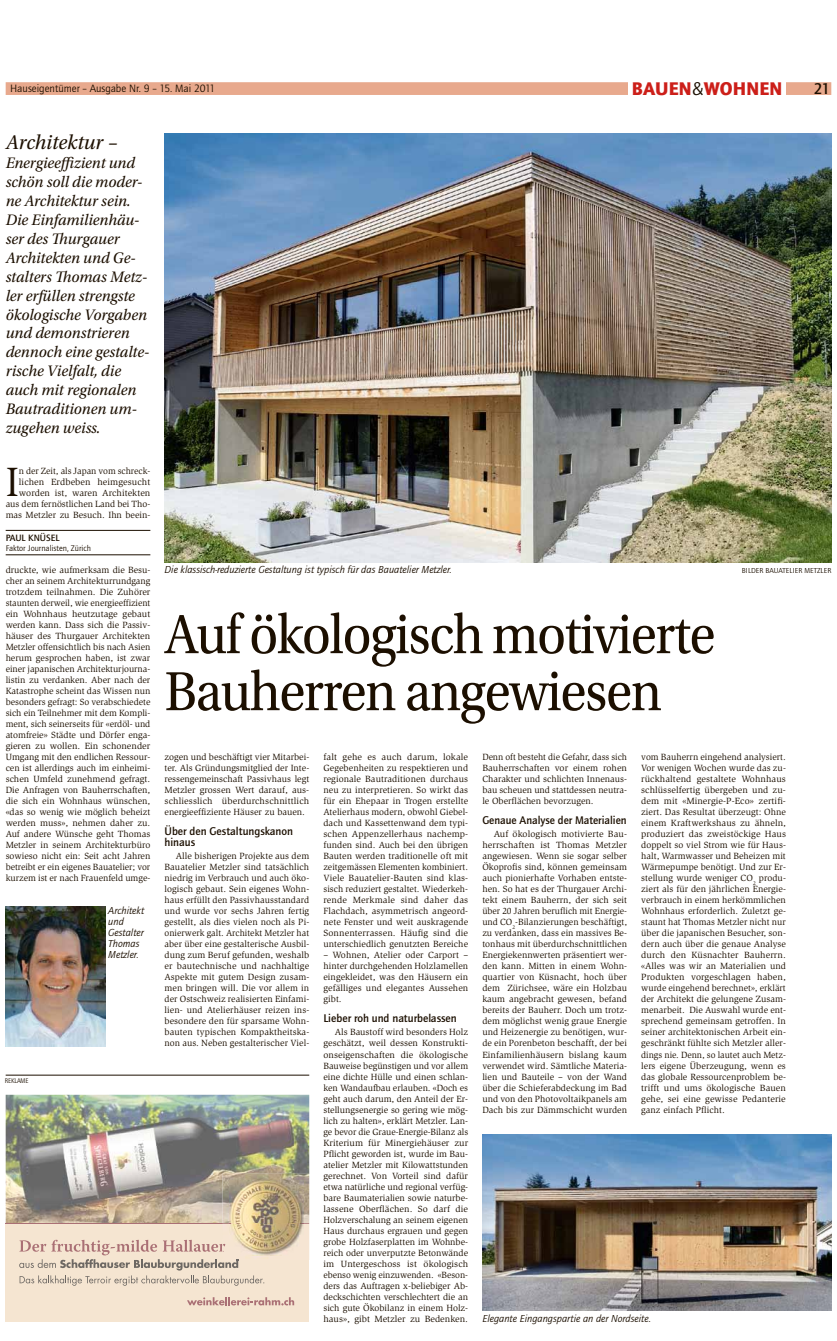
<style>
.page{position:relative;width:837px;height:1341px;background:#fff}
.page>*{position:absolute;margin:0;border:0;box-sizing:border-box;transform-origin:0 0}
.t1{font:58px/57px "Utopia Std";letter-spacing:-.025em;color:#1c0f00;scale:.92 1}
.t2{font:42.1px "Slimbach Std";color:#1c0f00}
.t3{font:italic 21px "Utopia Std";color:#1c0f00}
.t4{font:900 19px "Quay Sans ITC Std";letter-spacing:.01em;color:#cc1f19}
.t5{font:italic 16px/19px "Utopia Std";color:#1c0f00}
.t6{font:500 16px "Quay Sans ITC Std";color:#1c0f00}
.t7{font:500 11.5px/11px "Quay Sans ITC Std";color:#1c0f00}
.t8{font:11px "Quay Sans ITC Std";color:#1c0f00}
.t9{font:italic 10.5px/11px "Quay Sans ITC Std";color:#1c0f00}
.t10{font:500 9.5px "Quay Sans ITC Std";letter-spacing:.005em;color:#1c0f00}
.t11{font:9.2px/11px "Slimbach Std";letter-spacing:.005em;color:#1c0f00;text-align:justify}
.t12{font:8.5px "Quay Sans ITC Std";color:#1c0f00}
.t13{font:7.5px "Quay Sans ITC Std";letter-spacing:.075em;color:#1c0f00}
.t14{font:7px "Quay Sans ITC Std";letter-spacing:-.025em;color:#1c0f00;scale:.92 1}
.s1{font-weight:400;color:#1c0f00}
</style>
<div class="page">
<div style="left:6px;top:82px;width:825px;height:13px;background:#e8a98d"></div>
<div style="left:628px;top:81px;width:157px;height:21px;background:#fff"></div>
<img style="left:164px;top:133px;width:667px;height:429px">
<img style="left:482px;top:1134px;width:349px;height:176px">
<img style="left:6px;top:906px;width:100px;height:140px">
<hr style="left:6px;top:1075px;width:303px;height:1px;background:#1c0f00">
<hr style="left:6px;top:530px;width:144px;height:1px;background:#1c0f00">
<hr style="left:6px;top:555px;width:144px;height:1px;background:#1c0f00">
<img style="left:6px;top:1095px;width:303px;height:128px">
<div style="left:6px;top:1223px;width:303px;height:98px;background:#f5e5d1"></div>
<svg style="left:187px;top:1297px;width:107px;height:8px"></svg>
<hr style="left:6px;top:1223px;width:303px;height:1px;background:#aa7075">
<img style="left:222px;top:1173px;width:87px;height:53px">
<svg style="left:19px;top:1240px;width:245px;height:46px"></svg>
<img style="left:222px;top:1223px;width:87px;height:1px">
<img style="left:230px;top:1180px;width:74px;height:76px">
<img style="left:230px;top:1223px;width:74px;height:1px">
<p class="t8" style="left:10px;top:82px;width:207px">Hauseigentümer – Ausgabe Nr. 9 – 15. Mai 2011</p>
<h3 class="t4" style="left:631px;top:77px;width:152px">BAUEN<span class="s1">&amp;</span>WOHNEN</h3>
<h3 class="t6" style="left:813px;top:79px;width:18px">21</h3>
<h3 class="t3" style="left:6px;top:130px;width:113px">Architektur –</h3>
<p class="t5" style="left:6px;top:153px;width:145px">Energieeffizient und schön soll die moder&shy;ne Architektur sein.<br>Die Einfamilienhäu&shy;ser des Thurgauer<br>Architekten und Ge&shy;stalters Thomas Metz&shy;ler erfüllen strengste ökologische Vorgaben und demonstrieren dennoch eine gestalte&shy;rische Vielfalt, die auch mit regionalen<br>Bautraditionen um&shy;zugehen weiss.</p>
<h2 class="t2" style="left:6px;top:458px;width:15px">I</h2>
<p class="t11" style="left:6px;top:466px;width:146px;text-align:right">n der Zeit, als Japan vom schreck&shy;lichen Erdbeben heimgesucht worden ist, waren Architekten aus dem fernöstlichen Land bei Tho&shy;mas Metzler zu Besuch. Ihn beein-</p>
<p class="t10" style="left:6px;top:532px;width:54px">PaUL Knüsel</p>
<p class="t12" style="left:6px;top:543px;width:87px">Faktor Journalisten, Zürich</p>
<p class="t11" style="left:6px;top:565px;width:146px">druckte, wie aufmerksam die Besu&shy;cher an seinem Architekturrundgang trotzdem teilnahmen. Die Zuhörer staunten derweil, wie energieeffizient ein Wohnhaus heutzutage gebaut werden kann. Dass sich die Passiv&shy;häuser des Thurgauer Architekten Metzler offensichtlich bis nach Asien herum gesprochen haben, ist zwar einer japanischen Architekturjourna&shy;listin zu verdanken. Aber nach der Katastrophe scheint das Wissen nun besonders gefragt: So verabschiedete sich ein Teilnehmer mit dem Kompli&shy;ment, sich seinerseits für «erdöl- und atomfreie» Städte und Dörfer enga&shy;gieren zu wollen. Ein schonender Umgang mit den endlichen Ressour&shy;cen ist allerdings auch im einheimi&shy;schen Umfeld zunehmend gefragt.<br>Die Anfragen von Bauherrschaften, die sich ein Wohnhaus wünschen, «das so wenig wie möglich beheizt werden muss», nehmen daher zu.<br>Auf andere Wünsche geht Thomas Metzler in seinem Architekturbüro sowieso nicht ein: Seit acht Jahren betreibt er ein eigenes Bauatelier; vor kurzem ist er nach Frauenfeld umge-</p>
<p class="t14" style="left:5px;top:1076px;width:27px">REKLAME</p>
<p class="t9" style="left:108px;top:905px;width:37px">Architekt und<br>Gestalter<br>Thomas<br>Metzler.</p>
<p class="t9" style="left:164px;top:564px;width:289px">Die klassisch-reduzierte Gestaltung ist typisch für das Bauatelier Metzler.</p>
<p class="t13" style="left:741px;top:566px;width:80px">Bilder Bauatelier Metzler</p>
<h1 class="t1" style="left:164px;top:607px;width:600px">Auf ökologisch motivierte<br>Bauherren angewiesen</h1>
<p class="t11" style="left:164px;top:752px;width:146px">zogen und beschäftigt vier Mitarbei&shy;ter. Als Gründungsmitglied der Inte&shy;ressengemeinschaft Passivhaus legt Metzler grossen Wert darauf, aus&shy;schliesslich überdurchschnittlich energieeffiziente Häuser zu bauen.</p>
<p class="t7" style="left:164px;top:825px;width:130px">Über den Gestaltungskanon hinaus</p>
<p class="t11" style="left:164px;top:851px;width:146px;text-indent:11px">Alle bisherigen Projekte aus dem Bauatelier Metzler sind tatsächlich niedrig im Verbrauch und auch öko&shy;logisch gebaut. Sein eigenes Wohn&shy;haus erfüllt den Passivhausstandard und wurde vor sechs Jahren fertig gestellt, als dies vielen noch als Pi&shy;onierwerk galt. Architekt Metzler hat aber über eine gestalterische Ausbil&shy;dung zum Beruf gefunden, weshalb er bautechnische und nachhaltige Aspekte mit gutem Design zusam&shy;men bringen will. Die vor allem in der Ostschweiz realisierten Einfami&shy;lien- und Atelierhäuser reizen ins&shy;besondere den für sparsame Wohn&shy;bauten typischen Kompaktheitska&shy;non aus. Neben gestalterischer Viel-</p>
<p class="t11" style="left:323px;top:752px;width:146px">falt gehe es auch darum, lokale Gegebenheiten zu respektieren und regionale Bautraditionen durchaus neu zu interpretieren. So wirkt das für ein Ehepaar in Trogen erstellte Atelierhaus modern, obwohl Giebel&shy;dach und Kassettenwand dem typi&shy;schen Appenzellerhaus nachemp&shy;funden sind. Auch bei den übrigen Bauten werden traditionelle oft mit zeitgemässen Elementen kombiniert.<br>Viele Bauatelier-Bauten sind klas&shy;sisch reduziert gestaltet. Wiederkeh&shy;rende Merkmale sind daher das Flachdach, asymmetrisch angeord&shy;nete Fenster und weit auskragende Sonnenterrassen. Häufig sind die unterschiedlich genutzten Bereiche</p>
<p class="t11" style="left:323px;top:950px;width:146px">– Wohnen, Atelier oder Carport – hinter durchgehenden Holzlamellen eingekleidet, was den Häusern ein gefälliges und elegantes Aussehen gibt.</p>
<p class="t7" style="left:323px;top:1012px;width:135px">Lieber roh und naturbelassen</p>
<p class="t11" style="left:323px;top:1027px;width:146px;text-indent:11px">Als Baustoff wird besonders Holz geschätzt, weil dessen Konstrukti&shy;onseigenschaften die ökologische Bauweise begünstigen und vor allem eine dichte Hülle und einen schlan&shy;ken Wandaufbau erlauben. «Doch es geht auch darum, den Anteil der Er&shy;stellungsenergie so gering wie mög&shy;lich zu halten», erklärt Metzler. Lan&shy;ge bevor die Graue-Energie-Bilanz als Kriterium für Minergiehäuser zur Pflicht geworden ist, wurde im Bau&shy;atelier Metzler mit Kilowattstunden gerechnet. Von Vorteil sind dafür etwa natürliche und regional verfüg&shy;bare Baumaterialien sowie naturbe&shy;lassene Oberflächen. So darf die Holzverschalung an seinem eigenen Haus durchaus ergrauen und gegen grobe Holzfaserplatten im Wohnbe&shy;reich oder unverputzte Betonwände im Untergeschoss ist ökologisch ebenso wenig einzuwenden. «Beson&shy;ders das Auftragen x-beliebiger Ab&shy;deckschichten verschlechtert die an sich gute Ökobilanz in einem Holz&shy;haus», gibt Metzler zu Bedenken.</p>
<p class="t11" style="left:482px;top:752px;width:146px">Denn oft besteht die Gefahr, dass sich Bauherrschaften vor einem rohen Charakter und schlichten Innenaus&shy;bau scheuen und stattdessen neutra&shy;le Oberflächen bevorzugen.</p>
<p class="t7" style="left:482px;top:814px;width:146px">Genaue Analyse der Materialien</p>
<p class="t11" style="left:482px;top:829px;width:146px;text-indent:11px">Auf ökologisch motivierte Bau&shy;herrschaften ist Thomas Metzler angewiesen. Wenn sie sogar selber Ökoprofis sind, können gemeinsam auch pionierhafte Vorhaben entste&shy;hen. So hat es der Thurgauer Archi&shy;tekt einem Bauherrn, der sich seit über 20 Jahren beruflich mit Energie&shy;und CO<sub>2</sub>-Bilanzierungen beschäftigt, zu verdanken, dass ein massives Be&shy;tonhaus mit überdurchschnittlichen Energiekennwerten präsentiert wer&shy;den kann. Mitten in einem Wohn&shy;quartier von Küsnacht, hoch über dem Zürichsee, wäre ein Holzbau kaum angebracht gewesen, befand bereits der Bauherr. Doch um trotz&shy;dem möglichst wenig graue Energie und Heizenergie zu benötigen, wur&shy;de ein Porenbeton beschafft, der bei Einfamilienhäusern bislang kaum verwendet wird. Sämtliche Materia&shy;lien und Bauteile – von der Wand über die Schieferabdeckung im Bad und von den Photovoltaikpanels am Dach bis zur Dämmschicht wurden</p>
<p class="t11" style="left:641px;top:752px;width:146px">vom Bauherrn eingehend analysiert.<br>Vor wenigen Wochen wurde das zu&shy;rückhaltend gestaltete Wohnhaus schlüsselfertig übergeben und zu&shy;dem mit «Minergie-P-Eco» zertifi&shy;ziert. Das Resultat überzeugt: Ohne einem Kraftwerkshaus zu ähneln, produziert das zweistöckige Haus doppelt so viel Strom wie für Haus&shy;halt, Warmwasser und Beheizen mit Wärmepumpe benötigt. Und zur Er&shy;stellung wurde weniger CO<sub>2</sub> produ&shy;ziert als für den jährlichen Energie&shy;verbrauch in einem herkömmlichen Wohnhaus erforderlich. Zuletzt ge&shy;staunt hat Thomas Metzler nicht nur über die japanischen Besucher, son&shy;dern auch über die genaue Analyse durch den Küsnachter Bauherrn. «Alles was wir an Materialien und Produkten vorgeschlagen haben, wurde eingehend berechnet», erklärt der Architekt die gelungene Zusam&shy;menarbeit. Die Auswahl wurde ent&shy;sprechend gemeinsam getroffen. In seiner architektonischen Arbeit ein&shy;geschränkt fühlte sich Metzler aller&shy;dings nie. Denn, so lautet auch Metz&shy;lers eigene Überzeugung, wenn es das globale Ressourcenproblem be&shy;trifft und ums ökologische Bauen gehe, sei eine gewisse Pedanterie ganz einfach Pflicht.</p>
<p class="t9" style="left:482px;top:1312px;width:170px">Elegante Eingangspartie an der Nordseite.</p>
</div>
